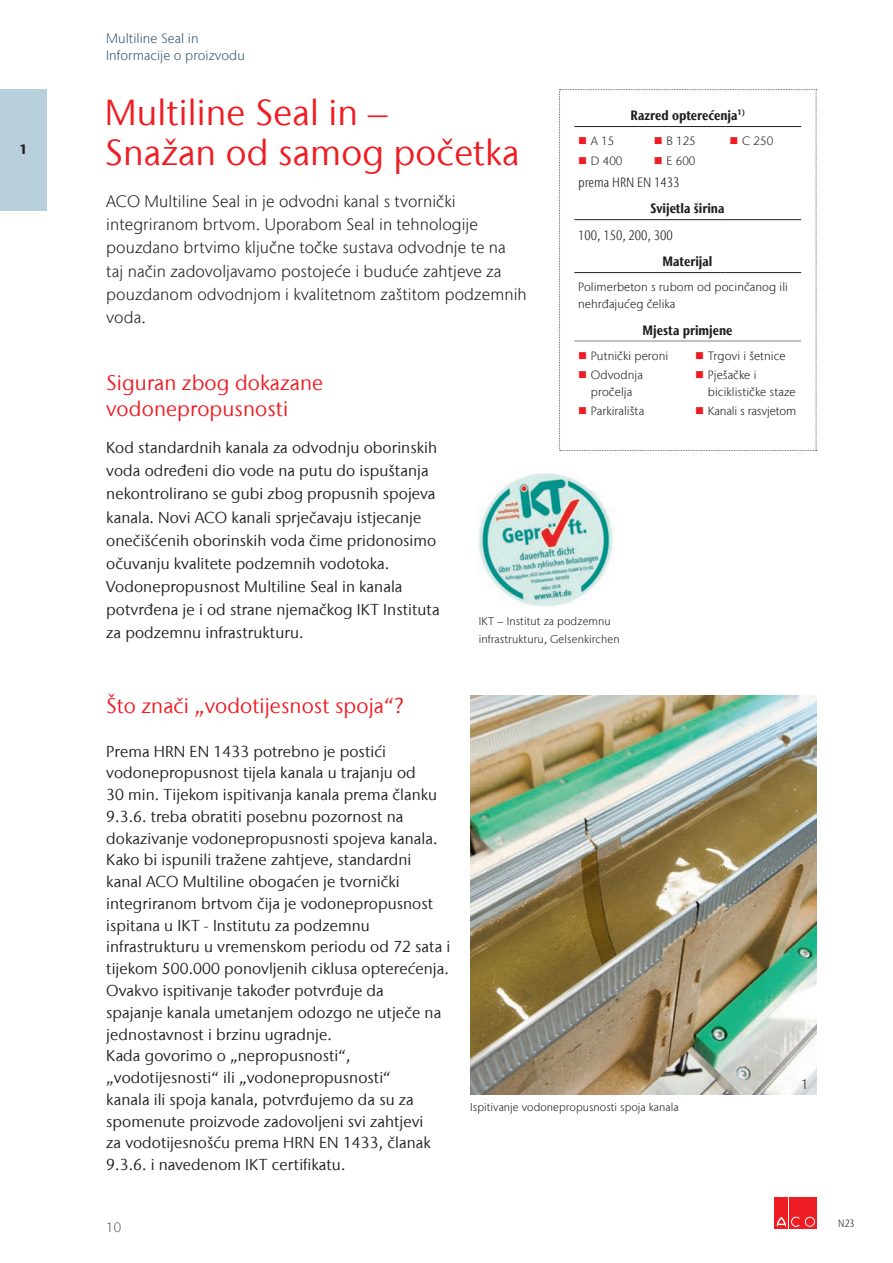
<style>
.page{position:relative;width:893px;height:1263px;background:#fff}
.page>*{position:absolute;margin:0;border:0;box-sizing:border-box;transform-origin:0 0}
.t1{font:36px/39.6px "Stone Sans IIITC Com";letter-spacing:.005em;color:#ee1d23}
.t2{font:21px/25.2px "Stone Sans IIITC Com";letter-spacing:.005em;color:#ee1d23}
.t3{font:300 16.5px/23.1px "Stone Sans IIITC Com";letter-spacing:.005em;color:#231f20}
.t4{font:15.75px/21.8px "Stone Sans IIITC Com";letter-spacing:.005em;color:#231f20}
.t5{font:700 condensed 13.5px "Stone Sans IIITC Com";color:#231f20}
.t6{font:300 13.5px/17.9px "Stone Sans IIITC Com";letter-spacing:.005em;color:#335875}
.t7{font:300 condensed 13.5px "Stone Sans IIITC Com";color:#231f20}
.t8{font:300 13.5px "Stone Sans IIITC Com";color:#57585a}
.t9{font:300 13.5px "Stone Sans IIITC Com";color:#231f20}
.t10{font:700 13.5px "Stone Sans IIITC Com";color:#231f20}
.t11{font:300 12px/17px "Stone Sans IIITC Com";letter-spacing:.005em;color:#231f20}
.t12{font:300 11.25px/17.9px "Stone Sans IIITC Com";letter-spacing:.01em;color:#231f20}
.t13{font:300 condensed 10.5px "Stone Sans IIITC Com";color:#231f20}
.s1{color:#ee1d23}
</style>
<div class="page">
<div style="left:775px;top:1197px;width:13px;height:31px;background:#ee1d23"></div>
<div style="left:789px;top:1197px;width:13px;height:31px;background:#ee1d23"></div>
<svg style="left:776px;top:1216px;width:24px;height:11px"></svg>
<div style="left:803px;top:1197px;width:13px;height:31px;background:#ee1d23"></div>
<svg style="left:804px;top:1216px;width:11px;height:11px"></svg>
<div style="left:804px;top:1216px;width:12px;height:11px;border:1px solid #ee1d23;border-radius:50%"></div>
<div style="left:806px;top:1218px;width:7px;height:7px;background:#ee1d23;border-radius:50%"></div>
<div style="left:806px;top:1218px;width:7px;height:7px;border:1px solid #ee1d23;border-radius:50%"></div>
<img style="left:476px;top:473px;width:139px;height:134px">
<img style="left:470px;top:696px;width:346px;height:398px">
<svg style="left:559px;top:89px;width:258px;height:362px"></svg>
<hr style="left:574px;top:126px;width:76px;height:1px;background:#231f20">
<hr style="left:650px;top:126px;width:75px;height:1px;background:#231f20">
<hr style="left:725px;top:126px;width:76px;height:1px;background:#231f20">
<hr style="left:574px;top:219px;width:76px;height:1px;background:#231f20">
<hr style="left:650px;top:219px;width:75px;height:1px;background:#231f20">
<hr style="left:725px;top:219px;width:76px;height:1px;background:#231f20">
<hr style="left:574px;top:272px;width:76px;height:1px;background:#231f20">
<hr style="left:650px;top:272px;width:75px;height:1px;background:#231f20">
<hr style="left:725px;top:272px;width:76px;height:1px;background:#231f20">
<hr style="left:574px;top:341px;width:76px;height:1px;background:#808285">
<hr style="left:650px;top:341px;width:75px;height:1px;background:#808285">
<hr style="left:725px;top:341px;width:76px;height:1px;background:#808285">
<div style="left:0;top:89px;width:47px;height:121px;background:#b8cfdc"></div>
<p class="t10" style="left:19px;top:141px;width:10px">1</p>
<p class="t6" style="left:106px;top:29px;width:140px">Multiline Seal in<br>Informacije o proizvodu</p>
<h1 class="t1" style="left:105px;top:92px;width:416px">Multiline Seal in –<br>Snažan od samog početka</h1>
<p class="t5" style="left:631px;top:106px;width:116px">Razred opterećenja<sup>1)</sup></p>
<p class="t11" style="left:654px;top:133px;width:44px"><span class="s1">■</span> B 125</p>
<p class="t11" style="left:654px;top:152px;width:43px"><span class="s1">■</span> E 600</p>
<p class="t11" style="left:729px;top:133px;width:45px"><span class="s1">■</span> C 250</p>
<p class="t11" style="left:578px;top:133px;width:38px"><span class="s1">■</span> A 15</p>
<p class="t11" style="left:578px;top:152px;width:46px"><span class="s1">■</span> D 400</p>
<p class="t3" style="left:106px;top:190px;width:422px">ACO Multiline Seal in je odvodni kanal s tvornički integriranom brtvom. Uporabom Seal in tehnologije pouzdano brtvimo ključne točke sustava odvodnje te na taj način zadovoljavamo postojeće i buduće zahtjeve za pouzdanom odvodnjom i kvalitetnom zaštitom podzemnih voda.</p>
<h2 class="t2" style="left:106px;top:370px;width:218px">Siguran zbog dokazane vodonepropusnosti</h2>
<p class="t7" style="left:578px;top:174px;width:103px">prema HRN EN 1433</p>
<p class="t5" style="left:651px;top:200px;width:75px">Svijetla širina</p>
<p class="t7" style="left:578px;top:227px;width:96px">100, 150, 200, 300</p>
<p class="t5" style="left:662px;top:253px;width:51px">Materijal</p>
<p class="t11" style="left:578px;top:278px;width:211px">Polimerbeton s rubom od pocinčanog ili nehrđajućeg čelika</p>
<p class="t5" style="left:642px;top:321px;width:92px">Mjesta primjene</p>
<p class="t11" style="left:578px;top:347px;width:92px"><span class="s1">■</span> Putnički peroni</p>
<p class="t11" style="left:578px;top:366px;width:66px;text-align:center"><span class="s1">■</span> Odvodnja pročelja</p>
<p class="t11" style="left:578px;top:402px;width:68px"><span class="s1">■</span> Parkirališta</p>
<p class="t11" style="left:695px;top:347px;width:92px"><span class="s1">■</span> Trgovi i šetnice</p>
<p class="t11" style="left:708px;top:366px;width:90px;text-indent:-13px"><span class="s1">■</span> Pješačke i biciklističke staze</p>
<p class="t11" style="left:695px;top:402px;width:103px"><span class="s1">■</span> Kanali s rasvjetom</p>
<p class="t4" style="left:106px;top:436px;width:335px;line-height:23.1px">Kod standardnih kanala za odvodnju oborinskih voda određeni dio vode na putu do ispuštanja nekontrolirano se gubi zbog propusnih spojeva kanala. Novi ACO kanali sprječavaju istjecanje onečišćenih oborinskih voda čime pridonosimo očuvanju kvalitete podzemnih vodotoka.<br>Vodonepropusnost Multiline Seal in kanala potvrđena je i od strane njemačkog IKT Instituta za podzemnu infrastrukturu.</p>
<h2 class="t2" style="left:106px;top:693px;width:299px">Što znači „vodotijesnost spoja“?</h2>
<p class="t4" style="left:106px;top:740px;width:346px">Prema HRN EN 1433 potrebno je postići vodonepropusnost tijela kanala u trajanju od<br>30 min. Tijekom ispitivanja kanala prema članku 9.3.6. treba obratiti posebnu pozornost na dokazivanje vodonepropusnosti spojeva kanala.<br>Kako bi ispunili tražene zahtjeve, standardni kanal ACO Multiline obogaćen je tvornički integriranom brtvom čija je vodonepropusnost ispitana u IKT - Institutu za podzemnu infrastrukturu u vremenskom periodu od 72 sata i tijekom 500.000 ponovljenih ciklusa opterećenja.<br>Ovakvo ispitivanje također potvrđuje da<br>spajanje kanala umetanjem odozgo ne utječe na jednostavnost i brzinu ugradnje.<br>Kada govorimo o „nepropusnosti“, „vodotijesnosti“ ili „vodonepropusnosti“<br>kanala ili spoja kanala, potvrđujemo da su za spomenute proizvode zadovoljeni svi zahtjevi<br>za vodotijesnošću prema HRN EN 1433, članak 9.3.6. i navedenom IKT certifikatu.</p>
<p class="t8" style="left:106px;top:1219px;width:16px">10</p>
<p class="t12" style="left:479px;top:612px;width:142px">IKT – Institut za podzemnu infrastrukturu, Gelsenkirchen</p>
<p class="t12" style="left:470px;top:1098px;width:210px">Ispitivanje vodonepropusnosti spoja kanala</p>
<p class="t9" style="left:801px;top:1076px;width:9px">1</p>
<p class="t13" style="left:838px;top:1217px;width:18px">N23</p>
</div>
